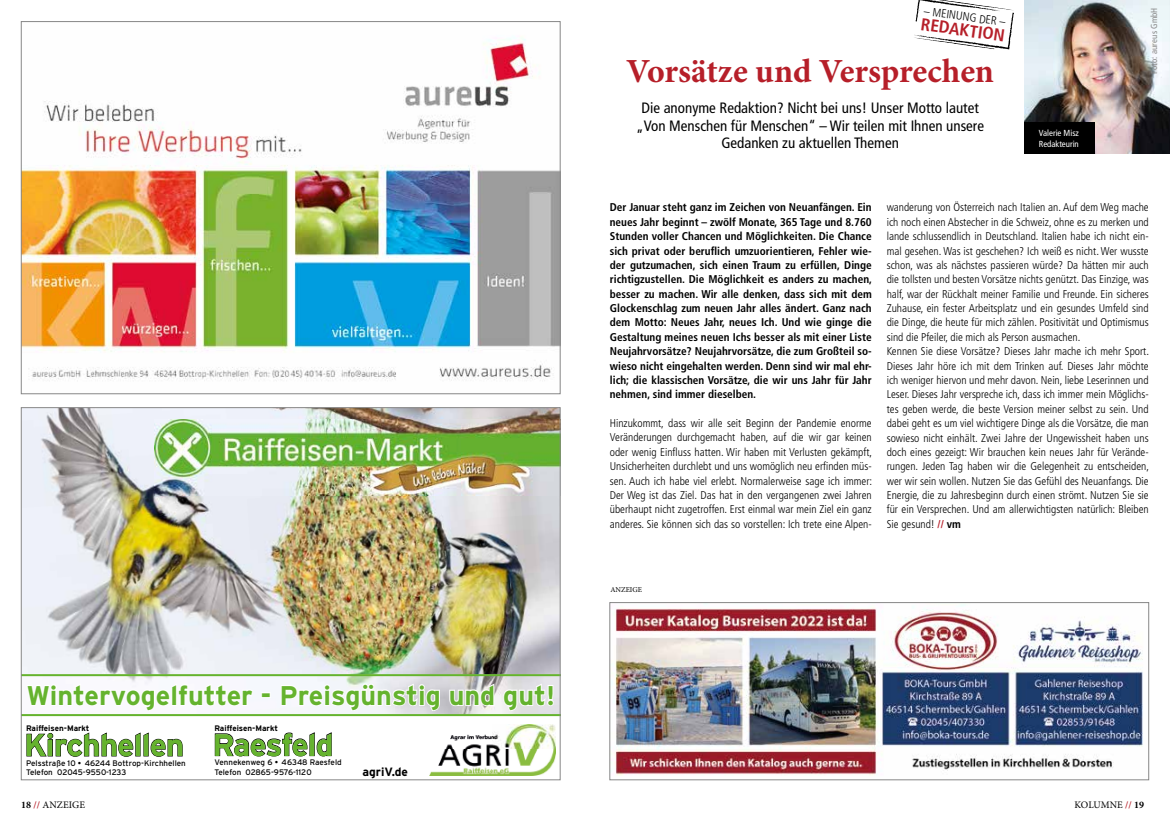
<style>
.page{position:relative;width:1170px;height:833px;background:#fff}
.page>*{position:absolute;margin:0;border:0;box-sizing:border-box;transform-origin:0 0}
.t1{font:700 33.75px "Minion Pro";color:#b61f29}
.t2{font:700 31.12px "Interstate";letter-spacing:-.02em;color:#65b32e}
.t3{font:700 27px "Interstate";color:#65b32e}
.t4{font:700 condensed 17.38px "Frutiger";color:#b61f29}
.t5{font:condensed 15px/17.5px "Frutiger";color:#000;text-align:center}
.t6{font:700 12px "Interstate";color:#000}
.t7{font:300 condensed 11.75px "Frutiger";color:#000}
.t8{font:300 condensed 11.25px/14.4px "Frutiger";color:#000;text-align:justify}
.t9{font:700 condensed 11.25px/14.4px "Frutiger";color:#000;text-align:justify}
.t10{font:10px "Minion Pro";letter-spacing:.01em;color:#000}
.t11{font:condensed 8.75px/11.2px "Frutiger";color:#fff}
.t12{font:condensed 8.75px "Frutiger";letter-spacing:.015em;color:#878787}
.t13{font:8px/9.6px "Interstate";color:#000}
.t14{font:700 8px "Interstate";color:#000}
.t15{font:7.5px "Minion Pro";color:#000}
.s1{font-weight:700}
.s2{font-weight:700;color:#b61f29}
</style>
<div class="page">
<img style="left:1024px;top:0;width:145px;height:154px">
<div style="left:1024px;top:122px;width:70px;height:32px;background:#000"></div>
<svg style="left:914px;top:0;width:100px;height:50px"></svg>
<img style="left:615px;top:604px;width:528px;height:172px">
<div style="left:609px;top:602px;width:539px;height:178px;border:1px solid #878787"></div>
<img style="left:23px;top:409px;width:535px;height:265px">
<img style="left:154px;top:420px;width:404px;height:75px">
<svg style="left:27px;top:733px;width:155px;height:23px"></svg>
<svg style="left:215px;top:732px;width:116px;height:24px"></svg>
<img style="left:429px;top:724px;width:126px;height:51px">
<img style="left:23px;top:676px;width:369px;height:6px">
<img style="left:392px;top:676px;width:166px;height:38px">
<svg style="left:25px;top:677px;width:229px;height:36px"></svg>
<svg style="left:280px;top:682px;width:161px;height:30px"></svg>
<svg style="left:448px;top:682px;width:48px;height:25px"></svg>
<svg style="left:502px;top:682px;width:52px;height:30px"></svg>
<hr style="left:21px;top:714px;width:539px;height:2px;background:#65b32e">
<hr style="left:21px;top:674px;width:539px;height:2px;background:#65b32e">
<img style="left:23px;top:37px;width:535px;height:344px">
<h3 class="t3" style="left:26px;top:680px;width:530px">Wintervogelfutter - Preisgünstig und gut!</h3>
<p class="t14" style="left:26px;top:723px;width:65px">Raiffeisen-Markt</p>
<h2 class="t2" style="left:24px;top:727px;width:162px">Kirchhellen</h2>
<p class="t13" style="left:26px;top:758px;width:161px">Pelsstraße 10 • 46244 Bottrop-Kirchhellen<br>Telefon 02045-9550-1233</p>
<p class="t10" style="left:21px;top:798px;width:65px"><span class="s1">18</span> <span class="s2">//</span> ANZEIGE</p>
<p class="t14" style="left:214px;top:723px;width:65px">Raiffeisen-Markt</p>
<h2 class="t2" style="left:212px;top:727px;width:122px">Raesfeld</h2>
<p class="t13" style="left:214px;top:757px;width:129px">Vennekenweg 6 • 46348 Raesfeld<br>Telefon 02865-9576-1120</p>
<p class="t6" style="left:362px;top:764px;width:47px">agriV.de</p>
<p class="t7" style="left:925px;top:4px;width:83px;rotate:8deg">– MEINUNG DER –</p>
<h3 class="t4" style="left:922px;top:14px;width:86px;rotate:8deg">REDAKTION</h3>
<h1 class="t1" style="left:626px;top:47px;width:369px">Vorsätze und Versprechen</h1>
<h3 class="t5" style="left:636px;top:99px;width:349px">Die anonyme Redaktion? Nicht bei uns! Unser Motto lautet „Von Menschen für Menschen“ – Wir teilen mit Ihnen unsere<br>Gedanken zu aktuellen Themen</h3>
<p class="t11" style="left:1038px;top:127px;width:42px">Valerie Misz<br>Redakteurin</p>
<p class="t12" style="left:1148px;top:74px;width:68px;rotate:-90deg">Foto: aureus GmbH</p>
<p class="t9" style="left:609px;top:200px;width:264px">Der Januar steht ganz im Zeichen von Neuanfängen. Ein neues Jahr beginnt – zwölf Monate, 365 Tage und 8.760<br>Stunden voller Chancen und Möglichkeiten. Die Chance sich privat oder beruflich umzuorientieren, Fehler wie&shy;der gutzumachen, sich einen Traum zu erfüllen, Dinge richtigzustellen. Die Möglichkeit es anders zu machen, besser zu machen. Wir alle denken, dass sich mit dem Glockenschlag zum neuen Jahr alles ändert. Ganz nach dem Motto: Neues Jahr, neues Ich. Und wie ginge die Gestaltung meines neuen Ichs besser als mit einer Liste Neujahrvorsätze? Neujahrvorsätze, die zum Großteil so&shy;wieso nicht eingehalten werden. Denn sind wir mal ehr&shy;lich; die klassischen Vorsätze, die wir uns Jahr für Jahr nehmen, sind immer dieselben.</p>
<p class="t8" style="left:609px;top:416px;width:264px">Hinzukommt, dass wir alle seit Beginn der Pandemie enorme Veränderungen durchgemacht haben, auf die wir gar keinen oder wenig Einfluss hatten. Wir haben mit Verlusten gekämpft, Unsicherheiten durchlebt und uns womöglich neu erfinden müs&shy;sen. Auch ich habe viel erlebt. Normalerweise sage ich immer:<br>Der Weg ist das Ziel. Das hat in den vergangenen zwei Jahren überhaupt nicht zugetroffen. Erst einmal war mein Ziel ein ganz anderes. Sie können sich das so vorstellen: Ich trete eine Alpen-</p>
<p class="t8" style="left:886px;top:200px;width:264px;text-align:left">wanderung von Österreich nach Italien an. Auf dem Weg mache ich noch einen Abstecher in die Schweiz, ohne es zu merken und lande schlussendlich in Deutschland. Italien habe ich nicht ein&shy;mal gesehen. Was ist geschehen? Ich weiß es nicht. Wer wusste schon, was als nächstes passieren würde? Da hätten mir auch die tollsten und besten Vorsätze nichts genützt. Das Einzige, was half, war der Rückhalt meiner Familie und Freunde. Ein sicheres Zuhause, ein fester Arbeitsplatz und ein gesundes Umfeld sind die Dinge, die heute für mich zählen. Positivität und Optimismus sind die Pfeiler, die mich als Person ausmachen.<br>Kennen Sie diese Vorsätze? Dieses Jahr mache ich mehr Sport.<br>Dieses Jahr höre ich mit dem Trinken auf. Dieses Jahr möchte ich weniger hiervon und mehr davon. Nein, liebe Leserinnen und Leser. Dieses Jahr verspreche ich, dass ich immer mein Möglichs&shy;tes geben werde, die beste Version meiner selbst zu sein. Und dabei geht es um viel wichtigere Dinge als die Vorsätze, die man sowieso nicht einhält. Zwei Jahre der Ungewissheit haben uns doch eines gezeigt: Wir brauchen kein neues Jahr für Verände&shy;rungen. Jeden Tag haben wir die Gelegenheit zu entscheiden, wer wir sein wollen. Nutzen Sie das Gefühl des Neuanfangs. Die Energie, die zu Jahresbeginn durch einen strömt. Nutzen Sie sie für ein Versprechen. Und am allerwichtigsten natürlich: Bleiben Sie gesund! <span class="s2">//</span> <span class="s1">vm</span></p>
<p class="t15" style="left:610px;top:585px;width:33px">ANZEIGE</p>
<p class="t10" style="left:1074px;top:798px;width:71px">KOLUMNE <span class="s2">//</span> <span class="s1">19</span></p>
</div>
